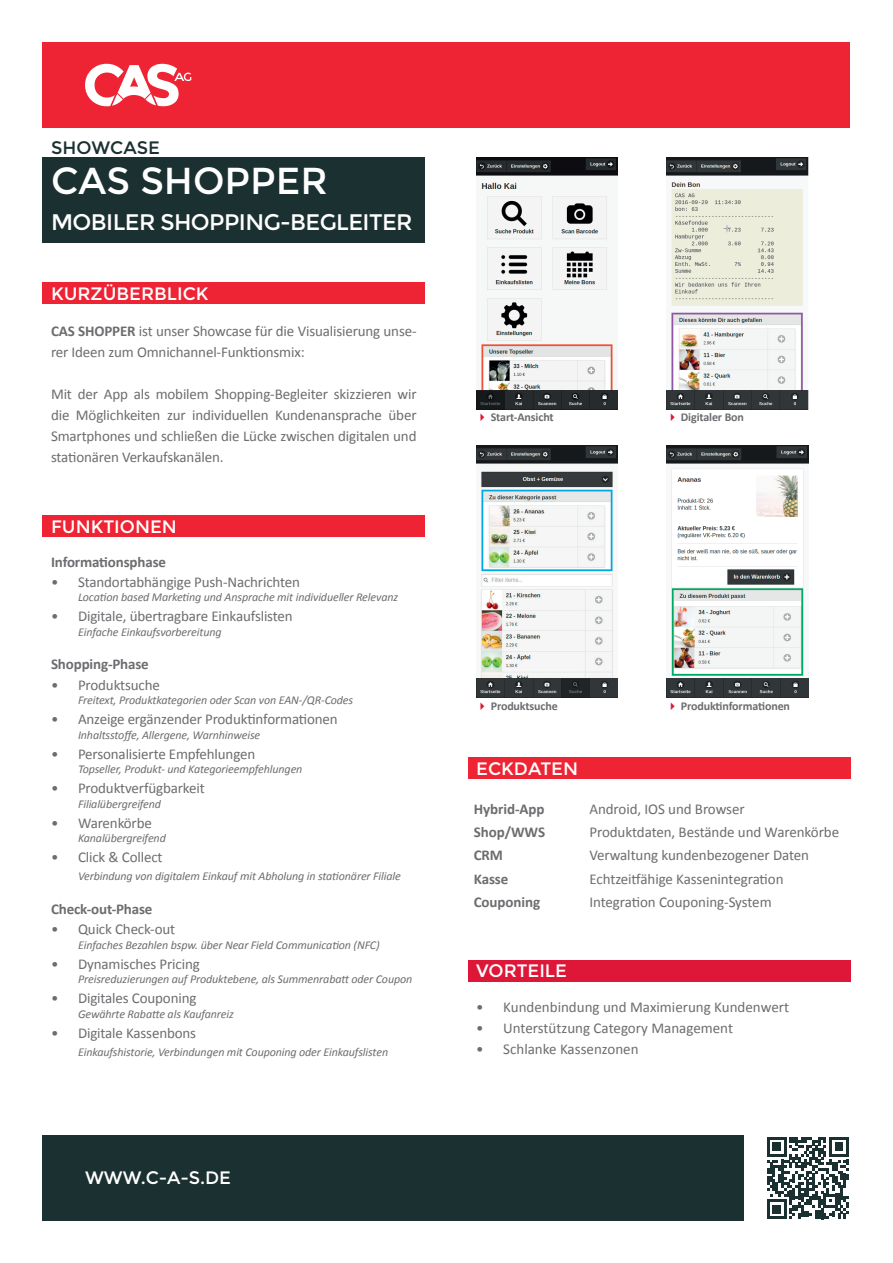
<style>
.page{position:relative;width:893px;height:1263px;background:#fff}
.page>*{position:absolute;margin:0;border:0;box-sizing:border-box;transform-origin:0 0}
.t1{font:37.5px "Montserrat";color:#fff}
.t2{font:22.5px "Montserrat";letter-spacing:-.025em;color:#fff}
.t3{font:18px "Montserrat";color:#fff}
.t4{font:18px "Montserrat";color:#1b3030}
.t5{font:15px/21px "Calibri";letter-spacing:-.01em;color:#6c6d70}
.t6{font:700 15px "Calibri";letter-spacing:-.01em;color:#6c6d70}
.t7{font:italic 12px "Calibri";letter-spacing:-.01em;color:#6c6d70}
.t8{font:700 12px "Calibri";letter-spacing:-.01em;color:#6c6d70}
.s1{font-weight:700}
.s2{color:#de1738}
</style>
<div class="page">
<div style="left:43px;top:1135px;width:701px;height:85px;background:#1b3030"></div>
<div style="left:43px;top:43px;width:807px;height:85px;background:#ee2434"></div>
<svg style="left:85px;top:64px;width:106px;height:42px"></svg>
<svg style="left:767px;top:1137px;width:82px;height:82px"></svg>
<div style="left:43px;top:282px;width:382px;height:22px;background:#ee2434"></div>
<div style="left:468px;top:757px;width:382px;height:22px;background:#ee2434"></div>
<div style="left:43px;top:516px;width:382px;height:21px;background:#ee2434"></div>
<img style="left:476px;top:157px;width:142px;height:252px">
<img style="left:476px;top:446px;width:142px;height:251px">
<img style="left:666px;top:446px;width:142px;height:251px">
<img style="left:666px;top:157px;width:142px;height:252px">
<div style="left:468px;top:960px;width:382px;height:21px;background:#de1738"></div>
<div style="left:43px;top:157px;width:382px;height:85px;background:#1b3030"></div>
<p class="t4" style="left:51px;top:137px;width:110px">SHOWCASE</p>
<h1 class="t1" style="left:51px;top:159px;width:228px">SHOWCASE</h1>
<h1 class="t1" style="left:51px;top:159px;width:278px">CAS SHOPPER</h1>
<h2 class="t2" style="left:51px;top:209px;width:363px">MOBILER SHOPPING-BEGLEITER</h2>
<p class="t3" style="left:51px;top:283px;width:159px">KURZÜBERBLICK</p>
<p class="t5" style="left:51px;top:320px;width:367px"><span class="s1">CAS SHOPPER</span> ist unser Showcase für die Visualisierung unse&shy;rer Ideen zum Omnichannel-Funktionsmix:</p>
<p class="t5" style="left:51px;top:383px;width:367px;text-align:justify">Mit der App als mobilem Shopping-Begleiter skizzieren wir die Möglichkeiten zur individuellen Kundenansprache über Smartphones und schließen die Lücke zwischen digitalen und stationären Verkaufskanälen.</p>
<p class="t3" style="left:51px;top:516px;width:127px">FUNKTIONEN</p>
<p class="t6" style="left:51px;top:552px;width:117px">Informationsphase</p>
<p class="t5" style="left:51px;top:571px;width:250px">• Standortabhängige Push-Nachrichten</p>
<p class="t7" style="left:78px;top:589px;width:322px">Location based Marketing und Ansprache mit individueller Relevanz</p>
<p class="t5" style="left:51px;top:606px;width:243px">• Digitale, übertragbare Einkaufslisten</p>
<p class="t7" style="left:78px;top:623px;width:145px">Einfache Einkaufsvorbereitung</p>
<p class="t6" style="left:51px;top:655px;width:99px">Shopping-Phase</p>
<p class="t5" style="left:51px;top:674px;width:110px">• Produktsuche</p>
<p class="t7" style="left:78px;top:692px;width:277px">Freitext, Produktkategorien oder Scan von EAN-/QR-Codes</p>
<p class="t5" style="left:51px;top:709px;width:288px">• Anzeige ergänzender Produktinformationen</p>
<p class="t7" style="left:78px;top:726px;width:184px">Inhaltsstoffe, Allergene, Warnhinweise</p>
<p class="t5" style="left:51px;top:743px;width:206px">• Personalisierte Empfehlungen</p>
<p class="t7" style="left:78px;top:761px;width:226px">Topseller, Produkt- und Kategorieempfehlungen</p>
<p class="t5" style="left:51px;top:778px;width:155px">• Produktverfügbarkeit</p>
<p class="t7" style="left:78px;top:795px;width:85px">Filialübergreifend</p>
<p class="t5" style="left:51px;top:812px;width:102px">• Warenkörbe</p>
<p class="t7" style="left:78px;top:830px;width:89px">Kanalübergreifend</p>
<p class="t5" style="left:51px;top:847px;width:113px">• Click &amp; Collect</p>
<p class="t7" style="left:78px;top:868px;width:324px">Verbindung von digitalem Einkauf mit Abholung in stationärer Filiale</p>
<p class="t6" style="left:51px;top:899px;width:103px">Check-out-Phase</p>
<p class="t5" style="left:51px;top:919px;width:126px">• Quick Check-out</p>
<p class="t7" style="left:78px;top:936px;width:303px">Einfaches Bezahlen bspw. über Near Field Communication (NFC)</p>
<p class="t5" style="left:51px;top:953px;width:150px">• Dynamisches Pricing</p>
<p class="t7" style="left:78px;top:971px;width:336px">Preisreduzierungen auf Produktebene, als Summenrabatt oder Coupon</p>
<p class="t5" style="left:51px;top:988px;width:147px">• Digitales Couponing</p>
<p class="t7" style="left:78px;top:1005px;width:157px">Gewährte Rabatte als Kaufanreiz</p>
<p class="t5" style="left:51px;top:1022px;width:147px">• Digitale Kassenbons</p>
<p class="t7" style="left:78px;top:1043px;width:312px">Einkaufshistorie, Verbindungen mit Couponing oder Einkaufslisten</p>
<p class="t3" style="left:85px;top:1167px;width:147px">WWW.C-A-S.DE</p>
<p class="t8" style="left:476px;top:409px;width:79px"><span class="s2">✔</span> Start-Ansicht</p>
<p class="t8" style="left:666px;top:409px;width:79px"><span class="s2">✔</span> Digitaler Bon</p>
<p class="t8" style="left:476px;top:698px;width:83px"><span class="s2">✔</span> Produktsuche</p>
<p class="t8" style="left:666px;top:698px;width:125px"><span class="s2">✔</span> Produktinformationen</p>
<p class="t3" style="left:476px;top:758px;width:103px">ECKDATEN</p>
<p class="t6" style="left:474px;top:799px;width:72px">Hybrid-App</p>
<p class="t5" style="left:589px;top:798px;width:157px">Android, IOS und Browser</p>
<p class="t6" style="left:474px;top:823px;width:73px">Shop/WWS</p>
<p class="t5" style="left:589px;top:822px;width:251px">Produktdaten, Bestände und Warenkörbe</p>
<p class="t6" style="left:474px;top:846px;width:31px">CRM</p>
<p class="t5" style="left:589px;top:845px;width:221px">Verwaltung kundenbezogener Daten</p>
<p class="t6" style="left:474px;top:869px;width:36px">Kasse</p>
<p class="t5" style="left:589px;top:868px;width:196px">Echtzeitfähige Kassenintegration</p>
<p class="t6" style="left:474px;top:892px;width:68px">Couponing</p>
<p class="t5" style="left:589px;top:891px;width:184px">Integration Couponing-System</p>
<p class="t3" style="left:476px;top:961px;width:92px">VORTEILE</p>
<p class="t5" style="left:476px;top:996px;width:314px">• Kundenbindung und Maximierung Kundenwert</p>
<p class="t5" style="left:476px;top:1017px;width:258px">• Unterstützung Category Management</p>
<p class="t5" style="left:476px;top:1038px;width:164px">• Schlanke Kassenzonen</p>
</div>
